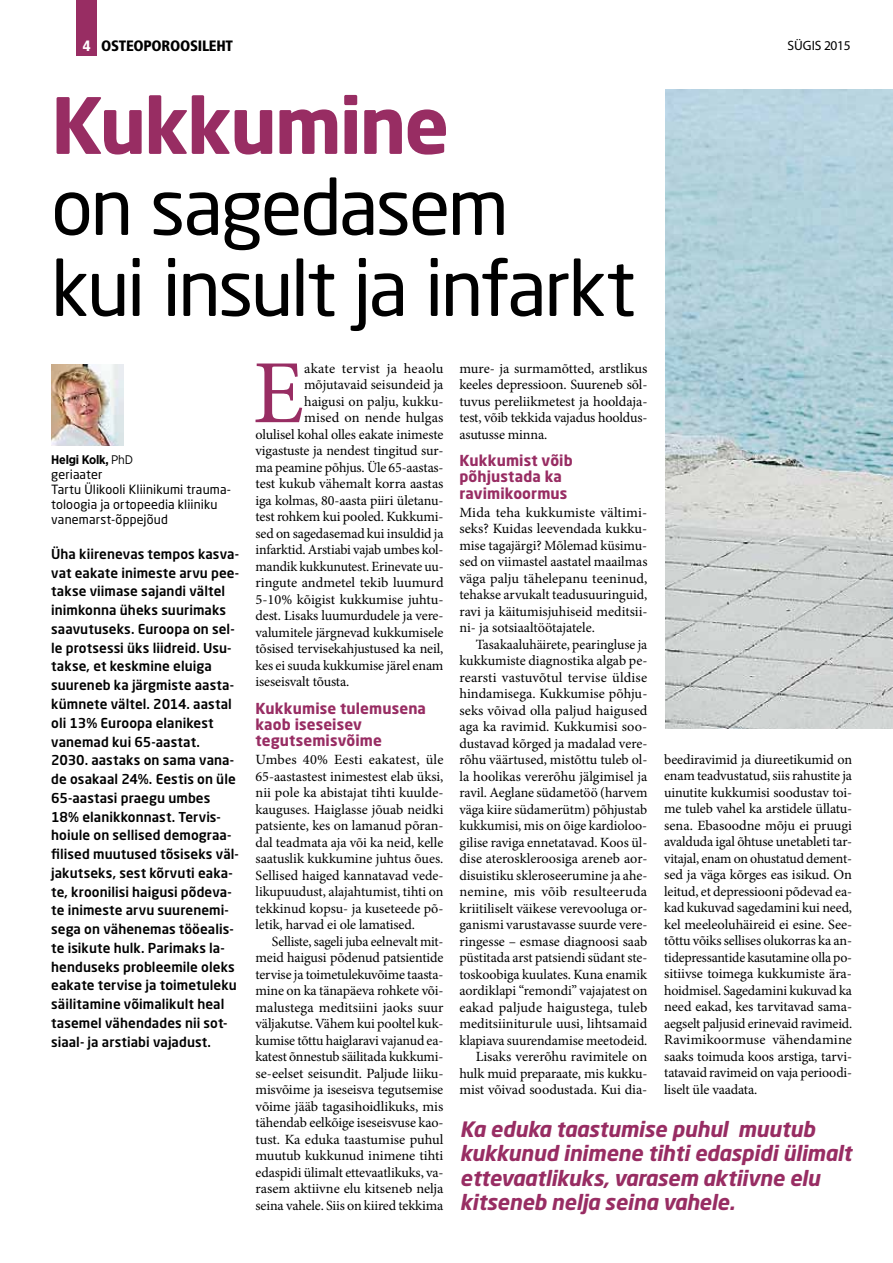
<style>
.page{position:relative;width:893px;height:1263px;background:#fff}
.page>*{position:absolute;margin:0;border:0;box-sizing:border-box;transform-origin:0 0}
.t1{font:90.3px "Minion Pro";color:#982d63}
.t2{font:76.5px/81px "Neo Sans Std";letter-spacing:-.035em;color:#000}
.t3{font:700 76.5px "Neo Sans Std";color:#982d63}
.t4{font:italic 700 21px/24.2px "Neo Sans Std";letter-spacing:-.01em;color:#982d63}
.t5{font:700 15px/16.2px "Neo Sans Std";letter-spacing:.005em;color:#982d63}
.t6{font:900 condensed 15px "Frutiger LT Pro";letter-spacing:-.02em;color:#000}
.t7{font:14.1px/16.5px "Minion Pro";letter-spacing:-.005em;color:#000;text-align:justify}
.t8{font:14.1px "Minion Pro";letter-spacing:.02em;color:#000}
.t9{font:500 13.5px/18.8px "Neo Sans Std";letter-spacing:.005em;color:#000}
.t10{font:13.5px "Myriad Pro";color:#000}
.t11{font:12.6px/15.1px "Neo Sans Std";letter-spacing:.01em;color:#000}
.t12{font:700 12.45px "Gotham Narrow";letter-spacing:-.015em;color:#000}
.s1{color:#fff}
.s2{font-weight:400}
</style>
<div class="page">
<img style="left:665px;top:89px;width:228px;height:640px">
<img style="left:51px;top:365px;width:73px;height:81px">
<div style="left:76px;top:0;width:21px;height:55px;background:#982d63"></div>
<p class="t6" style="left:83px;top:37px;width:152px"><span class="s1">4</span> OSTEOPOROOSILEHT</p>
<p class="t10" style="left:787px;top:38px;width:65px">sügis 2015</p>
<h2 class="t3" style="left:51px;top:76px;width:400px">Kukkumine</h2>
<h2 class="t2" style="left:51px;top:165px;width:586px">on sagedasem<br>kui insult ja infarkt</h2>
<p class="t12" style="left:51px;top:451px;width:83px">Helgi Kolk, <span class="s2">PhD</span></p>
<p class="t11" style="left:51px;top:466px;width:181px">geriaater<br>Tartu Ülikooli Kliinikumi trauma&shy;toloogia ja ortopeedia kliiniku vanemarst-õppejõud</p>
<p class="t9" style="left:51px;top:544px;width:189px">Üha kiirenevas tempos kasva&shy;vat eakate inimeste arvu pee&shy;takse viimase sajandi vältel inimkonna üheks suurimaks saavutuseks. Euroopa on sel&shy;le protsessi üks liidreid. Usu&shy;takse, et keskmine eluiga suureneb ka järgmiste aasta&shy;kümnete vältel. 2014. aastal oli 13% Euroopa elanikest vanemad kui 65-aastat.<br>2030. aastaks on sama vana&shy;de osakaal 24%. Eestis on üle<br>65-aastasi praegu umbes<br>18% elanikkonnast. Tervis&shy;hoiule on sellised demograa&shy;filised muutused tõsiseks väl&shy;jakutseks, sest kõrvuti eaka&shy;te, kroonilisi haigusi põdeva&shy;te inimeste arvu suurenemi&shy;sega on vähenemas tööealis&shy;te isikute hulk. Parimaks la&shy;henduseks probleemile oleks eakate tervise ja toimetuleku säilitamine võimalikult heal tasemel vähendades nii sot&shy;siaal- ja arstiabi vajadust.</p>
<h1 class="t1" style="left:253px;top:333px;width:53px">E</h1>
<p class="t8" style="left:304px;top:359px;width:141px">akate tervist ja heaolu</p>
<p class="t7" style="left:304px;top:376px;width:141px">mõjutavaid seisundeid ja</p>
<p class="t7" style="left:304px;top:393px;width:141px">haigusi on palju, kukku-</p>
<p class="t7" style="left:304px;top:409px;width:141px">mised on nende hulgas</p>
<p class="t7" style="left:256px;top:426px;width:189px">olulisel kohal olles eakate inimeste</p>
<p class="t7" style="left:256px;top:442px;width:189px">vigastuste ja nendest tingitud sur-</p>
<p class="t7" style="left:256px;top:459px;width:190px">ma peamine põhjus. Üle 65-aastas-</p>
<p class="t7" style="left:256px;top:475px;width:190px">test kukub vähemalt korra aastas</p>
<p class="t7" style="left:256px;top:492px;width:189px">iga kolmas, 80-aasta piiri ületanu-</p>
<p class="t7" style="left:256px;top:508px;width:190px">test rohkem kui pooled. Kukkumi-</p>
<p class="t7" style="left:256px;top:525px;width:190px">sed on sagedasemad kui insuldid ja</p>
<p class="t7" style="left:256px;top:541px;width:189px">infarktid. Arstiabi vajab umbes kol-</p>
<p class="t7" style="left:256px;top:558px;width:190px">mandik kukkunutest. Erinevate uu-</p>
<p class="t7" style="left:256px;top:574px;width:190px">ringute andmetel tekib luumurd</p>
<p class="t7" style="left:256px;top:591px;width:190px">5-10% kõigist kukkumise juhtu-</p>
<p class="t7" style="left:256px;top:607px;width:189px">dest. Lisaks luumurdudele ja vere-</p>
<p class="t7" style="left:256px;top:624px;width:189px">valumitele järgnevad kukkumisele</p>
<p class="t7" style="left:256px;top:640px;width:189px">tõsised tervisekahjustused ka neil,</p>
<p class="t7" style="left:256px;top:657px;width:189px">kes ei suuda kukkumise järel enam</p>
<p class="t7" style="left:256px;top:673px;width:95px">iseseisvalt tõusta.</p>
<p class="t5" style="left:256px;top:700px;width:172px">Kukkumise tulemusena kaob iseseisev tegutsemisvõime</p>
<p class="t7" style="left:256px;top:751px;width:190px">Umbes 40% Eesti eakatest, üle 65-aastastest inimestest elab üksi, nii pole ka abistajat tihti kuulde&shy;kauguses. Haiglasse jõuab neidki patsiente, kes on lamanud põran&shy;dal teadmata aja või ka neid, kelle saatuslik kukkumine juhtus õues.<br>Sellised haiged kannatavad vede&shy;likupuudust, alajahtumist, tihti on tekkinud kopsu- ja kuseteede põ&shy;letik, harvad ei ole lamatised.</p>
<p class="t7" style="left:256px;top:933px;width:190px;text-indent:16px">Selliste, sageli juba eelnevalt mit&shy;meid haigusi põdenud patsientide tervise ja toimetulekuvõime taasta&shy;mine on ka tänapäeva rohkete või&shy;malustega meditsiini jaoks suur väljakutse. Vähem kui pooltel kuk&shy;kumise tõttu haiglaravi vajanud ea&shy;katest õnnestub säilitada kukkumi&shy;se-eelset seisundit. Paljude liiku&shy;misvõime ja iseseisva tegutsemise võime jääb tagasihoidlikuks, mis tähendab eelkõige iseseisvuse kao&shy;tust. Ka eduka taastumise puhul muutub kukkunud inimene tihti edaspidi ülimalt ettevaatlikuks, va&shy;rasem aktiivne elu kitseneb nelja seina vahele. Siis on kiired tekkima</p>
<p class="t7" style="left:459px;top:360px;width:190px">mure- ja surmamõtted, arstlikus keeles depressioon. Suureneb sõl&shy;tuvus pereliikmetest ja hooldaja&shy;test, võib tekkida vajadus hooldus&shy;asutusse minna.</p>
<p class="t5" style="left:459px;top:452px;width:115px">Kukkumist võib põhjustada ka ravimikoormus</p>
<p class="t7" style="left:459px;top:504px;width:190px">Mida teha kukkumiste vältimi&shy;seks? Kuidas leevendada kukku&shy;mise tagajärgi? Mõlemad küsimu&shy;sed on viimastel aastatel maailmas väga palju tähelepanu teeninud, tehakse arvukalt teadusuuringuid, ravi ja käitumisjuhiseid meditsii&shy;ni- ja sotsiaaltöötajatele.</p>
<p class="t7" style="left:459px;top:636px;width:190px;text-align:right">Tasakaaluhäirete, pearingluse ja kukkumiste diagnostika algab pe&shy;rearsti vastuvõtul tervise üldise hindamisega. Kukkumise põhju&shy;seks võivad olla paljud haigused aga ka ravimid. Kukkumisi soo&shy;dustavad kõrged ja madalad vere&shy;rõhu väärtused, mistõttu tuleb ol&shy;la hoolikas vererõhu jälgimisel ja ravil. Aeglane südametöö (harvem väga kiire südamerütm) põhjustab kukkumisi, mis on õige kardioloo&shy;gilise raviga ennetatavad. Koos ül&shy;dise ateroskleroosiga areneb aor&shy;disuistiku skleroseerumine ja ahe&shy;nemine, mis võib resulteeruda kriitiliselt väikese verevooluga or&shy;ganismi varustavasse suurde vere&shy;ringesse – esmase diagnoosi saab püstitada arst patsiendi südant ste&shy;toskoobiga kuulates. Kuna enamik aordiklapi “remondi” vajajatest on eakad paljude haigustega, tuleb meditsiiniturule uusi, lihtsamaid klapiava suurendamise meetodeid.<br>Lisaks vererõhu ravimitele on hulk muid preparaate, mis kukku&shy;mist võivad soodustada. Kui dia-</p>
<p class="t7" style="left:664px;top:751px;width:190px">beediravimid ja diureetikumid on enam teadvustatud, siis rahustite ja uinutite kukkumisi soodustav toi&shy;me tuleb vahel ka arstidele üllatu&shy;sena. Ebasoodne mõju ei pruugi avalduda igal õhtuse unetableti tar&shy;vitajal, enam on ohustatud dement&shy;sed ja väga kõrges eas isikud. On leitud, et depressiooni põdevad ea&shy;kad kukuvad sagedamini kui need, kel meeleoluhäireid ei esine. See&shy;tõttu võiks sellises olukorras ka an&shy;tidepressantide kasutamine olla po&shy;sitiivse toimega kukkumiste ära&shy;hoidmisel. Sagedamini kukuvad ka need eakad, kes tarvitavad sama&shy;aegselt paljusid erinevaid ravimeid.<br>Ravimikoormuse vähendamine saaks toimuda koos arstiga, tarvi&shy;tatavaid ravimeid on vaja perioodi&shy;liselt üle vaadata.</p>
<h3 class="t4" style="left:460px;top:1117px;width:393px">Ka eduka taastumise puhul muutub kukkunud inimene tihti edaspidi ülimalt ettevaatlikuks, varasem aktiivne elu kitseneb nelja seina vahele.</h3>
</div>
